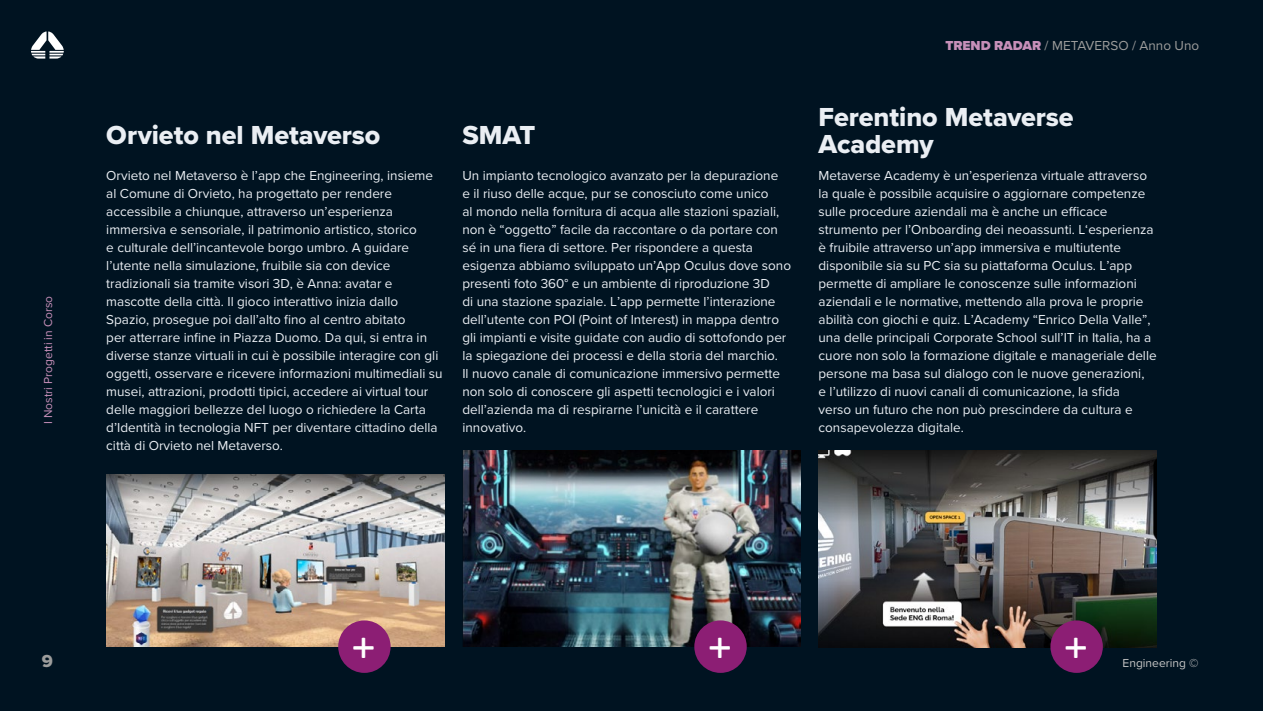
<style>
.page{position:relative;width:1263px;height:711px;background:#fff}
.page>*{position:absolute;margin:0;border:0;box-sizing:border-box;transform-origin:0 0}
.t1{font:27px/27px "Proxima Nova Extrabld";color:#eaeef3}
.t2{font:18px "Proxima Nova Extrabld";color:#9d9d9c}
.t3{font:13.5px/18px "Proxima Nova";color:#eaeef3}
.t4{font:13.5px "Proxima Nova";color:#9d9d9c}
.t5{font:12px "Proxima Nova";color:#c68fb9}
.t6{font:12px "Proxima Nova";color:#c6c6c6}
.s1{font-weight:900;color:#c68fb9}
</style>
<div class="page">
<hr style="left:1262px;top:0;width:1px;height:710px;background:#001321">
<div style="left:0;top:0;width:1262px;height:710px;background:#001321"></div>
<svg style="left:31px;top:31px;width:33px;height:28px"></svg>
<img style="left:106px;top:474px;width:338px;height:172px">
<img style="left:463px;top:450px;width:337px;height:196px">
<img style="left:818px;top:450px;width:339px;height:197px">
<div style="left:338px;top:620px;width:53px;height:52px;background:#8c1e74;border-radius:50%"></div>
<div style="left:694px;top:620px;width:53px;height:52px;background:#8c1e74;border-radius:50%"></div>
<div style="left:1050px;top:620px;width:53px;height:52px;background:#8c1e74;border-radius:50%"></div>
<p class="t5" style="left:39px;top:424px;width:130px;rotate:-90deg">I Nostri Progetti in Corso</p>
<h1 class="t1" style="left:106px;top:121px;width:276px">Orvieto nel Metaverso</h1>
<h1 class="t1" style="left:462px;top:121px;width:74px">SMAT</h1>
<p class="t4" style="left:945px;top:36px;width:255px"><span class="s1">TREND RADAR</span> / METAVERSO / Anno Uno</p>
<h1 class="t1" style="left:818px;top:103px;width:257px">Ferentino Metaverse<br>Academy</h1>
<p class="t3" style="left:106px;top:166px;width:338px">Orvieto nel Metaverso è l’app che Engineering, insieme al Comune di Orvieto, ha progettato per rendere accessibile a chiunque, attraverso un’esperienza immersiva e sensoriale, il patrimonio artistico, storico<br>e culturale dell’incantevole borgo umbro. A guidare l’utente nella simulazione, fruibile sia con device tradizionali sia tramite visori 3D, è Anna: avatar e mascotte della città. Il gioco interattivo inizia dallo Spazio, prosegue poi dall’alto fino al centro abitato<br>per atterrare infine in Piazza Duomo. Da qui, si entra in diverse stanze virtuali in cui è possibile interagire con gli oggetti, osservare e ricevere informazioni multimediali su musei, attrazioni, prodotti tipici, accedere ai virtual tour delle maggiori bellezze del luogo o richiedere la Carta d’Identità in tecnologia NFT per diventare cittadino della città di Orvieto nel Metaverso.</p>
<p class="t3" style="left:462px;top:166px;width:330px">Un impianto tecnologico avanzato per la depurazione<br>e il riuso delle acque, pur se conosciuto come unico<br>al mondo nella fornitura di acqua alle stazioni spaziali, non è “oggetto” facile da raccontare o da portare con sé in una fiera di settore. Per rispondere a questa esigenza abbiamo sviluppato un’App Oculus dove sono presenti foto 360° e un ambiente di riproduzione 3D<br>di una stazione spaziale. L’app permette l’interazione dell’utente con POI (Point of Interest) in mappa dentro gli impianti e visite guidate con audio di sottofondo per la spiegazione dei processi e della storia del marchio.<br>Il nuovo canale di comunicazione immersivo permette non solo di conoscere gli aspetti tecnologici e i valori dell’azienda ma di respirarne l’unicità e il carattere innovativo.</p>
<p class="t3" style="left:818px;top:166px;width:340px">Metaverse Academy è un’esperienza virtuale attraverso la quale è possibile acquisire o aggiornare competenze sulle procedure aziendali ma è anche un efficace strumento per l’Onboarding dei neoassunti. L‘esperienza è fruibile attraverso un’app immersiva e multiutente disponibile sia su PC sia su piattaforma Oculus. L’app permette di ampliare le conoscenze sulle informazioni aziendali e le normative, mettendo alla prova le proprie abilità con giochi e quiz. L’Academy “Enrico Della Valle”, una delle principali Corporate School sull’IT in Italia, ha a cuore non solo la formazione digitale e manageriale delle persone ma basa sul dialogo con le nuove generazioni,<br>e l’utilizzo di nuovi canali di comunicazione, la sfida<br>verso un futuro che non può prescindere da cultura e consapevolezza digitale.</p>
<h2 class="t2" style="left:42px;top:647px;width:13px">9</h2>
<p class="t6" style="left:1122px;top:653px;width:77px">Engineering ©</p>
</div>
